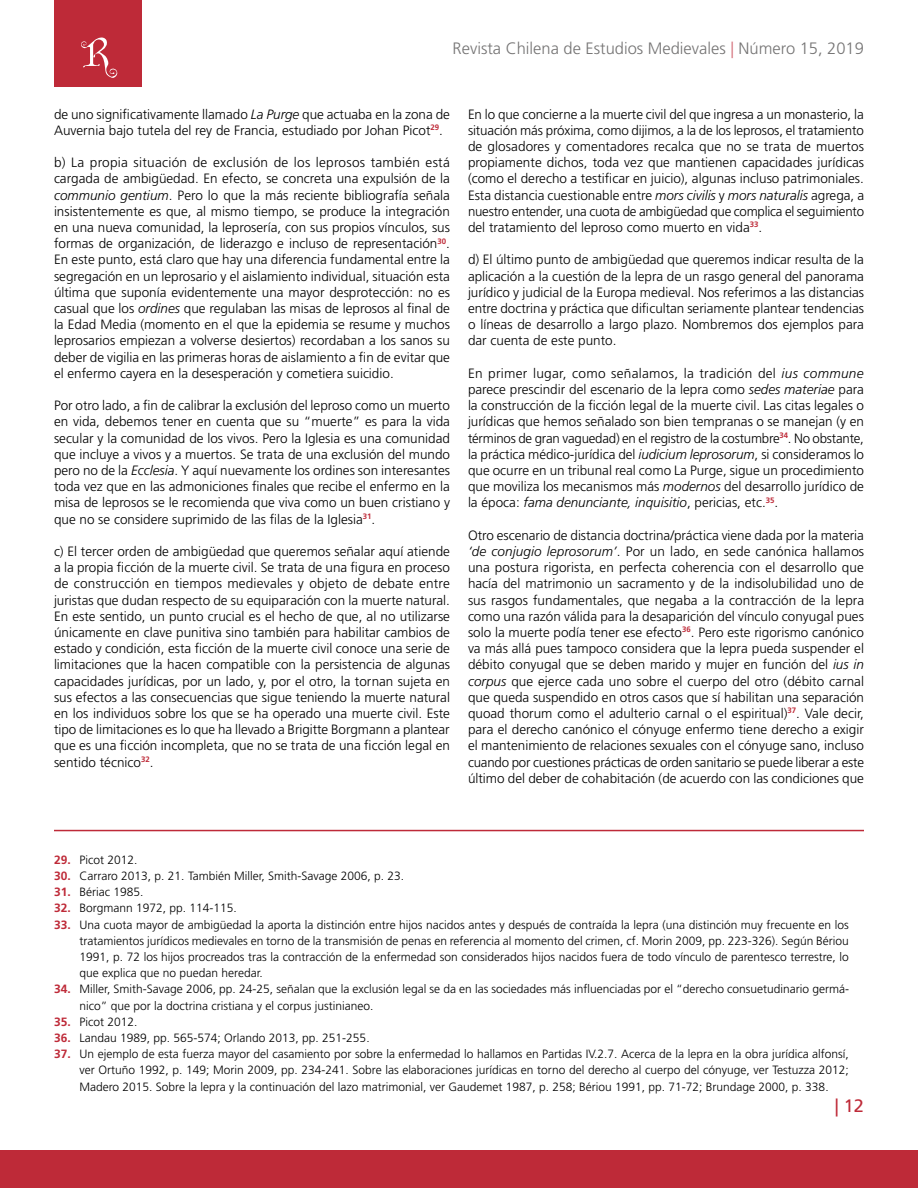
<style>
.page{position:relative;width:918px;height:1188px;background:#fff}
.page>*{position:absolute;margin:0;border:0;box-sizing:border-box;transform-origin:0 0}
.t1{font:18px "Frutiger LT Std";color:#be2a38}
.t2{font:300 16.5px "Frutiger LT Std";color:#757474}
.t3{font:300 13.5px/16.2px "Frutiger LT Std";color:#000;text-align:justify}
.t4{font:300 12px/16.2px "Frutiger LT Std";color:#000;text-align:justify}
.s1{color:#d36e78}
.s2{font-style:italic}
.s3{font-weight:700;color:#be2a38}
</style>
<div class="page">
<div style="left:0;top:1151px;width:918px;height:37px;background:#be2a38"></div>
<div style="left:54px;top:0;width:88px;height:86px;background:#be2a38"></div>
<svg style="left:81px;top:37px;width:37px;height:41px"></svg>
<hr style="left:54px;top:830px;width:810px;height:1px;background:#be2a38">
<p class="t2" style="left:453px;top:39px;width:413px">Revista Chilena de Estudios Medievales <span class="s1">|</span> Número 15, 2019</p>
<p class="t3" style="left:54px;top:106px;width:397px">de uno significativamente llamado <span class="s2">La Purge</span> que actuaba en la zona de<br>Auvernia bajo tutela del rey de Francia, estudiado por Johan Picot<sup>29</sup>.</p>
<p class="t3" style="left:54px;top:155px;width:398px">b) La propia situación de exclusión de los leprosos también está cargada de ambigüedad. En efecto, se concreta una expulsión de la <span class="s2">communio gentium</span>. Pero lo que la más reciente bibliografía señala insistentemente es que, al mismo tiempo, se produce la integración en una nueva comunidad, la leprosería, con sus propios vínculos, sus formas de organización, de liderazgo e incluso de representación<sup>30</sup>.<br>En este punto, está claro que hay una diferencia fundamental entre la segregación en un leprosario y el aislamiento individual, situación esta última que suponía evidentemente una mayor desprotección: no es casual que los <span class="s2">ordines</span> que regulaban las misas de leprosos al final de la Edad Media (momento en el que la epidemia se resume y muchos leprosarios empiezan a volverse desiertos) recordaban a los sanos su deber de vigilia en las primeras horas de aislamiento a fin de evitar que el enfermo cayera en la desesperación y cometiera suicidio.</p>
<p class="t3" style="left:54px;top:398px;width:398px">Por otro lado, a fin de calibrar la exclusión del leproso como un muerto en vida, debemos tener en cuenta que su “muerte” es para la vida secular y la comunidad de los vivos. Pero la Iglesia es una comunidad que incluye a vivos y a muertos. Se trata de una exclusión del mundo pero no de la <span class="s2">Ecclesia</span>. Y aquí nuevamente los ordines son interesantes toda vez que en las admoniciones finales que recibe el enfermo en la misa de leprosos se le recomienda que viva como un buen cristiano y que no se considere suprimido de las filas de la Iglesia<sup>31</sup>.</p>
<p class="t3" style="left:54px;top:543px;width:398px">c) El tercer orden de ambigüedad que queremos señalar aquí atiende a la propia ficción de la muerte civil. Se trata de una figura en proceso de construcción en tiempos medievales y objeto de debate entre juristas que dudan respecto de su equiparación con la muerte natural.<br>En este sentido, un punto crucial es el hecho de que, al no utilizarse únicamente en clave punitiva sino también para habilitar cambios de estado y condición, esta ficción de la muerte civil conoce una serie de limitaciones que la hacen compatible con la persistencia de algunas capacidades jurídicas, por un lado, y, por el otro, la tornan sujeta en sus efectos a las consecuencias que sigue teniendo la muerte natural en los individuos sobre los que se ha operado una muerte civil. Este tipo de limitaciones es lo que ha llevado a Brigitte Borgmann a plantear que es una ficción incompleta, que no se trata de una ficción legal en sentido técnico<sup>32</sup>.</p>
<p class="t3" style="left:468px;top:106px;width:398px">En lo que concierne a la muerte civil del que ingresa a un monasterio, la situación más próxima, como dijimos, a la de los leprosos, el tratamiento de glosadores y comentadores recalca que no se trata de muertos propiamente dichos, toda vez que mantienen capacidades jurídicas (como el derecho a testificar en juicio), algunas incluso patrimoniales.<br>Esta distancia cuestionable entre <span class="s2">mors civilis</span> y <span class="s2">mors naturalis</span> agrega, a nuestro entender, una cuota de ambigüedad que complica el seguimiento del tratamiento del leproso como muerto en vida<sup>33</sup>.</p>
<p class="t3" style="left:468px;top:252px;width:398px">d) El último punto de ambigüedad que queremos indicar resulta de la aplicación a la cuestión de la lepra de un rasgo general del panorama jurídico y judicial de la Europa medieval. Nos referimos a las distancias entre doctrina y práctica que dificultan seriamente plantear tendencias o líneas de desarrollo a largo plazo. Nombremos dos ejemplos para dar cuenta de este punto.</p>
<p class="t3" style="left:468px;top:365px;width:398px">En primer lugar, como señalamos, la tradición del <span class="s2">ius commune </span>parece prescindir del escenario de la lepra como <span class="s2">sedes materiae</span> para la construcción de la ficción legal de la muerte civil. Las citas legales o jurídicas que hemos señalado son bien tempranas o se manejan (y en términos de gran vaguedad) en el registro de la costumbre<sup>34</sup>. No obstante, la práctica médico-jurídica del <span class="s2">iudicium leprosorum</span>, si consideramos lo que ocurre en un tribunal real como La Purge, sigue un procedimiento que moviliza los mecanismos más <span class="s2">modernos</span> del desarrollo jurídico de la época: <span class="s2">fama denunciante, inquisitio</span>, pericias, etc.<sup>35</sup>.</p>
<p class="t3" style="left:468px;top:527px;width:398px">Otro escenario de distancia doctrina/práctica viene dada por la materia <span class="s2">‘de conjugio leprosorum’</span>. Por un lado, en sede canónica hallamos una postura rigorista, en perfecta coherencia con el desarrollo que hacía del matrimonio un sacramento y de la indisolubilidad uno de sus rasgos fundamentales, que negaba a la contracción de la lepra como una razón válida para la desaparición del vínculo conyugal pues solo la muerte podía tener ese efecto<sup>36</sup>. Pero este rigorismo canónico va más allá pues tampoco considera que la lepra pueda suspender el débito conyugal que se deben marido y mujer en función del <span class="s2">ius in corpus</span> que ejerce cada uno sobre el cuerpo del otro (débito carnal que queda suspendido en otros casos que sí habilitan una separación quoad thorum como el adulterio carnal o el espiritual)<sup>37</sup>. Vale decir, para el derecho canónico el cónyuge enfermo tiene derecho a exigir el mantenimiento de relaciones sexuales con el cónyuge sano, incluso cuando por cuestiones prácticas de orden sanitario se puede liberar a este último del deber de cohabitación (de acuerdo con las condiciones que</p>
<p class="t4" style="left:54px;top:852px;width:85px"><span class="s3">29.</span> Picot 2012.</p>
<p class="t4" style="left:54px;top:868px;width:352px"><span class="s3">30.</span> Carraro 2013, p. 21. También Miller, Smith-Savage 2006, p. 23.</p>
<p class="t4" style="left:54px;top:884px;width:91px"><span class="s3">31.</span> Bériac 1985.</p>
<p class="t4" style="left:54px;top:900px;width:184px"><span class="s3">32.</span> Borgmann 1972, pp. 114-115.</p>
<p class="t4" style="left:80px;top:916px;width:771px;text-indent:-26px"><span class="s3">33.</span> Una cuota mayor de ambigüedad la aporta la distinción entre hijos nacidos antes y después de contraída la lepra (una distinción muy frecuente en los tratamientos jurídicos medievales en torno de la transmisión de penas en referencia al momento del crimen, cf. Morin 2009, pp. 223-326). Según Bériou 1991, p. 72 los hijos procreados tras la contracción de la enfermedad son considerados hijos nacidos fuera de todo vínculo de parentesco terrestre, lo que explica que no puedan heredar.</p>
<p class="t4" style="left:80px;top:981px;width:771px;text-indent:-26px"><span class="s3">34.</span> Miller, Smith-Savage 2006, pp. 24-25, señalan que la exclusión legal se da en las sociedades más influenciadas por el “derecho consuetudinario germá&shy;nico” que por la doctrina cristiana y el corpus justinianeo.</p>
<p class="t4" style="left:54px;top:1014px;width:85px"><span class="s3">35.</span> Picot 2012.</p>
<p class="t4" style="left:54px;top:1030px;width:317px"><span class="s3">36.</span> Landau 1989, pp. 565-574; Orlando 2013, pp. 251-255.</p>
<p class="t4" style="left:80px;top:1046px;width:771px;text-indent:-26px"><span class="s3">37.</span> Un ejemplo de esta fuerza mayor del casamiento por sobre la enfermedad lo hallamos en Partidas IV.2.7. Acerca de la lepra en la obra jurídica alfonsí, ver Ortuño 1992, p. 149; Morin 2009, pp. 234-241. Sobre las elaboraciones jurídicas en torno del derecho al cuerpo del cónyuge, ver Testuzza 2012; Madero 2015. Sobre la lepra y la continuación del lazo matrimonial, ver Gaudemet 1987, p. 258; Bériou 1991, pp. 71-72; Brundage 2000, p. 338.</p>
<h1 class="t1" style="left:835px;top:1095px;width:31px">| 12</h1>
</div>
